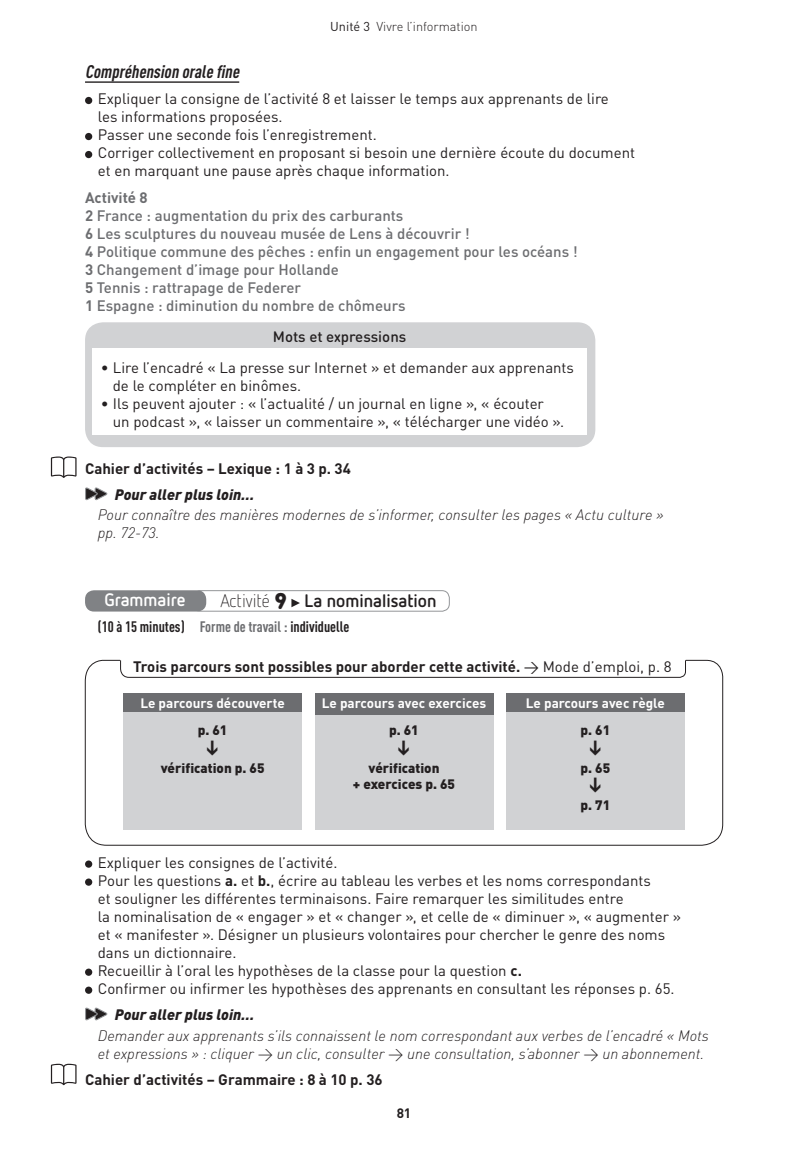
<style>
.page{position:relative;width:808px;height:1149px;background:#fff}
.page>*{position:absolute;margin:0;border:0;box-sizing:border-box;transform-origin:0 0}
.t1{font:700 18px "Netto OT";color:#231f20}
.t2{font:italic 700 condensed 18px "DIN Pro";color:#231f20}
.t3{font:700 18px "Netto OT";color:#fff}
.t4{font:15px/18px "DIN Pro";color:#231f20}
.t5{font:500 15px/18px "DIN Pro";color:#6c6d70}
.t6{font:italic 300 15px/18px "DIN Pro";color:#231f20}
.t7{font:700 15px "DIN Pro";color:#231f20}
.t8{font:700 condensed 15px "DIN Pro";color:#231f20}
.t9{font:italic 900 15px "DIN Pro";color:#231f20}
.t10{font:500 15px "DIN Round Pro";color:#231f20}
.t11{font:900 13.5px/16.5px "DIN Pro";color:#231f20;text-align:center}
.t12{font:700 13.5px "DIN Pro";color:#fff}
.t13{font:700 13.5px "DIN Pro";color:#231f20}
.t14{font:300 12.75px "DIN Pro";color:#231f20}
.s1{font-weight:400}
.s2{font-weight:700}
.s3{font-weight:300}
.s4{font-family:"DIN Round Pro";font-weight:900;font-size:22.5px}
.s5{color:#6c6d70}
</style>
<div class="page">
<hr style="left:85px;top:81px;width:154px;height:2px;background:#231f20">
<div style="left:85px;top:97px;width:7px;height:7px;background:#231f20;border-radius:50%"></div>
<div style="left:85px;top:133px;width:7px;height:7px;background:#231f20;border-radius:50%"></div>
<div style="left:85px;top:151px;width:7px;height:7px;background:#231f20;border-radius:50%"></div>
<div style="left:85px;top:322px;width:510px;height:125px;background:#d1d2d4;border-radius:18px"></div>
<div style="left:92px;top:348px;width:495px;height:87px;background:#fff"></div>
<svg style="left:85px;top:487px;width:23px;height:13px"></svg>
<svg style="left:291px;top:598px;width:9px;height:9px"></svg>
<div style="left:192px;top:590px;width:258px;height:21px;border:1px solid #939598;border-radius:8px"></div>
<div style="left:85px;top:590px;width:121px;height:21px;background:#808285;border-radius:9px"></div>
<svg style="left:85px;top:659px;width:638px;height:186px"></svg>
<svg style="left:120px;top:659px;width:566px;height:18px"></svg>
<div style="left:123px;top:693px;width:179px;height:136px;background:#d1d2d4"></div>
<div style="left:315px;top:693px;width:178px;height:136px;background:#d1d2d4"></div>
<div style="left:506px;top:693px;width:179px;height:136px;background:#d1d2d4"></div>
<div style="left:123px;top:693px;width:179px;height:18px;background:#6c6d70"></div>
<div style="left:315px;top:693px;width:178px;height:21px;background:#6c6d70"></div>
<div style="left:506px;top:693px;width:179px;height:18px;background:#6c6d70"></div>
<div style="left:85px;top:860px;width:7px;height:7px;background:#231f20;border-radius:50%"></div>
<div style="left:85px;top:878px;width:7px;height:7px;background:#231f20;border-radius:50%"></div>
<div style="left:85px;top:968px;width:7px;height:7px;background:#231f20;border-radius:50%"></div>
<div style="left:85px;top:986px;width:7px;height:7px;background:#231f20;border-radius:50%"></div>
<svg style="left:85px;top:1007px;width:23px;height:13px"></svg>
<svg style="left:51px;top:456px;width:26px;height:22px"></svg>
<svg style="left:51px;top:1063px;width:26px;height:21px"></svg>
<p class="t14" style="left:330px;top:17px;width:149px"><span class="s1">Unité 3</span> Vivre l’information</p>
<p class="t2" style="left:85px;top:58px;width:160px">Compréhensionoralefine</p>
<p class="t4" style="left:92px;top:88px;width:518px">Expliquer la consigne de l’activité 8 et laisser le temps aux apprenants de lire</p>
<p class="t4" style="left:98px;top:106px;width:186px">les informations proposées.</p>
<p class="t4" style="left:92px;top:124px;width:286px">Passer une seconde fois l’enregistrement.</p>
<p class="t4" style="left:92px;top:142px;width:544px">Corriger collectivement en proposant si besoin une dernière écoute du document</p>
<p class="t4" style="left:98px;top:160px;width:353px">et en marquant une pause après chaque information.</p>
<p class="t5" style="left:85px;top:186px;width:494px"><span class="s2">Activité 8<br>2</span> France : augmentation du prix des carburants<br><span class="s2">6</span> Les sculptures du nouveau musée de Lens à découvrir !<br><span class="s2">4</span> Politique commune des pêches : enfin un engagement pour les océans !<br><span class="s2">3</span> Changement d’image pour Hollande<br><span class="s2">5</span> Tennis : rattrapage de Federer<br><span class="s2">1</span> Espagne : diminution du nombre de chômeurs</p>
<p class="t10" style="left:273px;top:326px;width:135px">Mots et expressions</p>
<p class="t4" style="left:113px;top:356px;width:463px;text-indent:-12px">• Lire l’encadré « La presse sur I nternet » et demander aux apprenants de le compléter en binômes.</p>
<p class="t4" style="left:113px;top:392px;width:453px;text-indent:-12px">• I ls peuvent ajouter : « l’actualité / un journal en ligne », « écouter un podcast », « laisser un commentaire », « télécharger une vidéo ».</p>
<p class="t7" style="left:85px;top:455px;width:267px">Cahier d’activités – Lexique : 1 à 3 p. 34</p>
<p class="t9" style="left:115px;top:482px;width:141px">Pour aller plus loin…</p>
<p class="t6" style="left:98px;top:504px;width:567px">Pour connaître des manières modernes de s’informer, consulter les pages « Actu culture » pp. 72-73.</p>
<p class="t3" style="left:104px;top:588px;width:83px">Grammaire</p>
<p class="t1" style="left:220px;top:589px;width:218px"><span class="s3">Activité</span> <span class="s4">9</span> La nominalisation</p>
<p class="t8" style="left:98px;top:614px;width:253px">(10 à 15 minutes) <span class="s5">Forme de travail :</span> individuelle</p>
<p class="t7" style="left:133px;top:653px;width:540px">Trois parcours sont possibles pour aborder cette activité. <span class="s1">→ M ode d’emploi, p. 8</span></p>
<p class="t12" style="left:140px;top:691px;width:146px">Le parcours découverte</p>
<p class="t12" style="left:322px;top:691px;width:166px">Le parcours avec exercices</p>
<p class="t12" style="left:526px;top:691px;width:141px">Le parcours avec règle</p>
<p class="t11" style="left:198px;top:720px;width:31px">p. 61</p>
<p class="t11" style="left:161px;top:757px;width:105px">vérification p. 65</p>
<p class="t11" style="left:389px;top:720px;width:31px">p. 61</p>
<p class="t11" style="left:353px;top:757px;width:104px">vérification<br>+ exercices p. 65</p>
<p class="t11" style="left:580px;top:720px;width:31px">p. 61</p>
<p class="t11" style="left:580px;top:757px;width:31px">p. 65</p>
<p class="t11" style="left:580px;top:794px;width:31px">p. 71</p>
<p class="t4" style="left:92px;top:851px;width:247px">Expliquer les consignes de l’activité.</p>
<p class="t4" style="left:92px;top:869px;width:560px">Pour les questions <span class="s2">a.</span> et <span class="s2">b.</span>, écrire au tableau les verbes et les noms correspondants</p>
<p class="t4" style="left:98px;top:887px;width:527px">et souligner les différentes terminaisons. Faire remarquer les similitudes entre</p>
<p class="t4" style="left:98px;top:905px;width:585px">la nominalisation de « engager » et « changer », et celle de « diminuer », « augmenter »</p>
<p class="t4" style="left:98px;top:923px;width:569px">et « manifester ». Désigner un plusieurs volontaires pour chercher le genre des noms</p>
<p class="t4" style="left:98px;top:941px;width:140px">dans un dictionnaire.</p>
<p class="t4" style="left:92px;top:959px;width:431px">Recueillir à l’oral les hypothèses de la classe pour la question <span class="s2">c.</span></p>
<p class="t4" style="left:92px;top:977px;width:584px">Confirmer ou infirmer les hypothèses des apprenants en consultant les réponses p. 65.</p>
<p class="t9" style="left:115px;top:1001px;width:141px">Pour aller plus loin…</p>
<p class="t6" style="left:98px;top:1024px;width:612px">Demander aux apprenants s’ils connaissent le nom correspondant aux verbes de l’encadré « Mots et expressions » : cliquer → un clic, consulter → une consultation, s’abonner → un abonnement.</p>
<p class="t7" style="left:85px;top:1066px;width:299px">Cahier d’activités – Grammaire : 8 à 10 p. 36</p>
<p class="t13" style="left:397px;top:1101px;width:16px">81</p>
</div>
